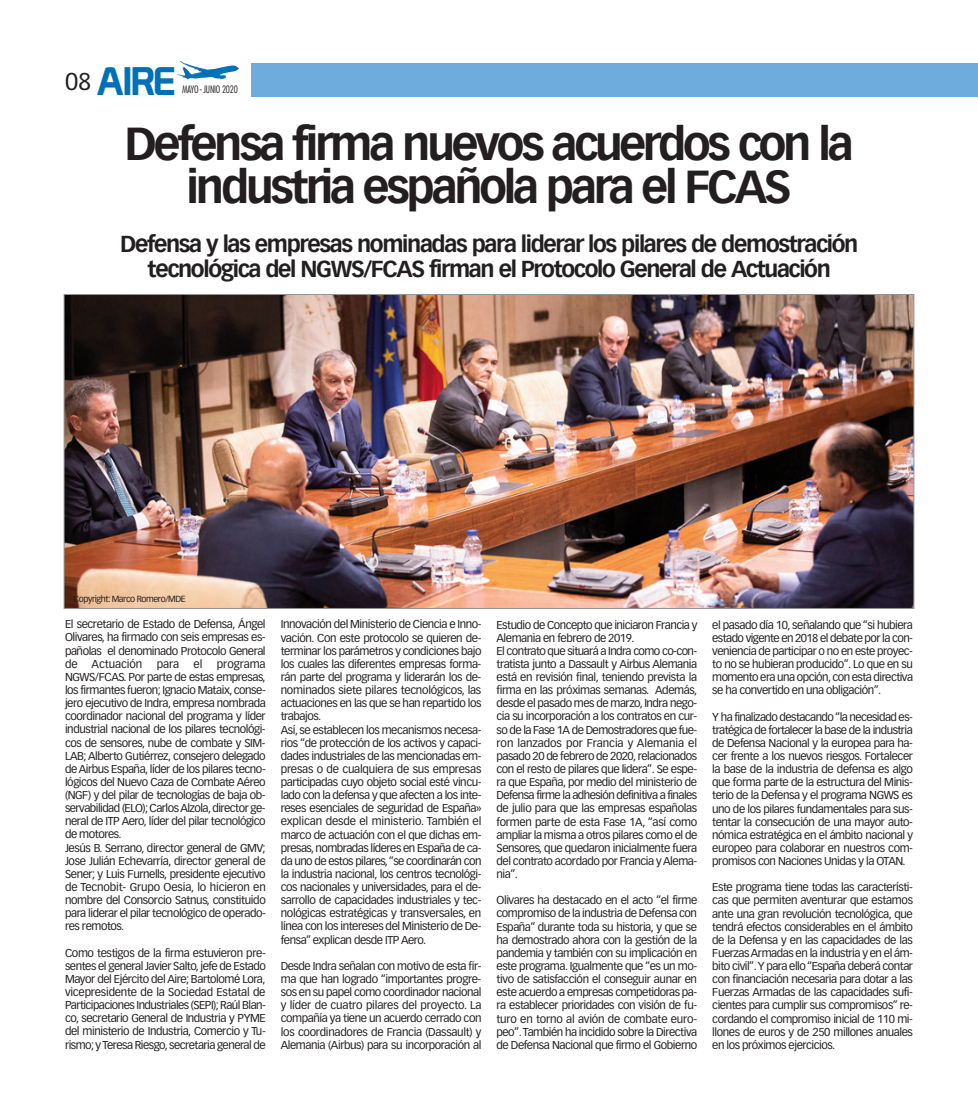
<style>
.page{position:relative;width:978px;height:1120px;background:#fff}
.page>*{position:absolute;margin:0;border:0;box-sizing:border-box;transform-origin:0 0}
.t1{font:700 45px/42.5px "Vectora LH";letter-spacing:-.07em;color:#231f20;text-align:center}
.t2{font:38.88px "Prototype";color:#0070b8}
.t3{font:700 22.5px/25px "Vectora LH";letter-spacing:-.06em;color:#231f20;text-align:center}
.t4{font:11.25px/13.1px "Vectora LH";letter-spacing:-.04em;color:#231f20;text-align:justify}
.t5{font:300 condensed 10px "Futura";letter-spacing:-.025em;color:#231f20}
.t6{font:8.75px "Vectora LH";letter-spacing:-.045em;color:#231f20}
.s1{font-family:"Vectora LH";font-size:23.75px;color:#231f20}
</style>
<div class="page">
<div style="left:251px;top:64px;width:727px;height:33px;background:#6eacdd"></div>
<img style="left:176px;top:61px;width:63px;height:18px">
<img style="left:66px;top:296px;width:846px;height:311px">
<p class="t2" style="left:65px;top:58px;width:112px"><span class="s1">08</span> AIRE</p>
<p class="t5" style="left:182px;top:85px;width:57px">MAYO - JUNIO 2020</p>
<p class="t1" style="left:125px;top:122px;width:731px">Defensa firma nuevos acuerdos con la industria española para el FCAS</p>
<p class="t3" style="left:120px;top:231px;width:740px">Defensa y las empresas nominadas para liderar los pilares de demostración tecnológica del NGWS/FCAS firman el Protocolo General de Actuación</p>
<p class="t6" style="left:73px;top:595px;width:114px">Copyright: Marco Romero/MDE</p>
<p class="t4" style="left:65px;top:618px;width:202px">El secretario de Estado de Defensa, Ángel Olivares, ha firmado con seis empresas es&shy;pañolas el denominado Protocolo General de Actuación</p>
<p class="t4" style="left:157px;top:658px;width:24px">para</p>
<p class="t4" style="left:194px;top:658px;width:10px">el</p>
<p class="t4" style="left:65px;top:658px;width:202px;text-align:left;text-indent:152px">programa NGWS/FCAS. Por parte de estas empresas, los firmantes fueron; Ignacio Mataix, conse&shy;jero ejecutivo de Indra, empresa nombrada coordinador nacional del programa y líder industrial nacional de los pilares tecnológi&shy;cos de sensores, nube de combate y SIM-LAB; Alberto Gutiérrez, consejero delegado de Airbus España, líder de los pilares tecno&shy;lógicos del Nuevo Caza de Combate Aéreo (NGF) y del pilar de tecnologías de baja ob&shy;servabilidad (ELO); Carlos Alzola, director ge&shy;neral de ITP Aero, líder del pilar tecnológico de motores.<br>Jesús B. Serrano, director general de GMV; Jose Julián Echevarría, director general de Sener; y Luis Furnells, presidente ejecutivo de Tecnobit- Grupo Oesia, lo hicieron en nombre del Consorcio Satnus, constituido para liderar el pilar tecnológico de operado&shy;res remotos.</p>
<p class="t4" style="left:65px;top:946px;width:202px">Como testigos de la firma estuvieron pre&shy;sentes el general Javier Salto, jefe de Estado Mayor del Ejército del Aire; Bartolomé Lora, vicepresidente de la Sociedad Estatal de Participaciones Industriales (SEPI); Raúl Blan&shy;co, secretario General de Industria y PYME del ministerio de Industria, Comercio y Tu&shy;rismo; y Teresa Riesgo, secretaria general de</p>
<p class="t4" style="left:281px;top:618px;width:202px;text-align:left">Innovación del Ministerio de Ciencia e Inno&shy;vación. Con este protocolo se quieren de&shy;terminar los parámetros y condiciones bajo los cuales las diferentes empresas forma&shy;rán parte del programa y liderarán los de&shy;nominados siete pilares tecnológicos, las actuaciones en las que se han repartido los trabajos.<br>Así, se establecen los mecanismos necesa&shy;rios “de protección de los activos y capaci&shy;dades industriales de las mencionadas em&shy;presas o de cualquiera de sus empresas participadas cuyo objeto social esté vincu&shy;lado con la defensa y que afecten a los inte&shy;reses esenciales de seguridad de España» explican desde el ministerio. También el marco de actuación con el que dichas em&shy;presas, nombradas líderes en España de ca&shy;da uno de estos pilares, “se coordinarán con la industria nacional, los centros tecnológi&shy;cos nacionales y universidades, para el de&shy;sarrollo de capacidades industriales y tec&shy;nológicas estratégicas y transversales, en línea con los intereses del Ministerio de De&shy;fensa” explican desde ITP Aero.</p>
<p class="t4" style="left:281px;top:960px;width:202px">Desde Indra señalan con motivo de esta fir&shy;ma que han logrado “importantes progre&shy;sos en su papel como coordinador nacional y líder de cuatro pilares del proyecto. La compañía ya tiene un acuerdo cerrado con los coordinadores de Francia (Dassault) y Alemania (Airbus) para su incorporación al</p>
<p class="t4" style="left:497px;top:619px;width:202px;text-align:left">Estudio de Concepto que iniciaron Francia y Alemania en febrero de 2019.<br>El contrato que situará a Indra como co-con&shy;tratista junto a Dassault y Airbus Alemania está en revisión final, teniendo prevista la firma en las próximas semanas. Además, desde el pasado mes de marzo, Indra nego&shy;cia su incorporación a los contratos en cur&shy;so de la Fase 1A de Demostradores que fue&shy;ron lanzados por Francia y Alemania el pasado 20 de febrero de 2020, relacionados con el resto de pilares que lidera”. Se espe&shy;ra que España, por medio del ministerio de Defensa firme la adhesión definitiva a finales de julio para que las empresas españolas formen parte de esta Fase 1A, “así como ampliar la misma a otros pilares como el de Sensores, que quedaron inicialmente fuera del contrato acordado por Francia y Alema&shy;nia”.</p>
<p class="t4" style="left:497px;top:894px;width:202px">Olivares ha destacado en el acto “el firme compromiso de la industria de Defensa con España” durante toda su historia, y que se ha demostrado ahora con la gestión de la pandemia y también con su implicación en este programa. Igualmente que “es un mo&shy;tivo de satisfacción el conseguir aunar en este acuerdo a empresas competidoras pa&shy;ra establecer prioridades con visión de fu&shy;turo en torno al avión de combate euro&shy;peo”. También ha incidido sobre la Directiva de Defensa Nacional que firmo el Gobierno</p>
<p class="t4" style="left:712px;top:619px;width:202px">el pasado día 10, señalando que “si hubiera estado vigente en 2018 el debate por la con&shy;veniencia de participar o no en este proyec&shy;to no se hubieran producido”. Lo que en su momento era una opción, con esta directiva se ha convertido en una obligación”.</p>
<p class="t4" style="left:712px;top:711px;width:202px">Y ha finalizado destacando “la necesidad es&shy;tratégica de fortalecer la base de la industria de Defensa Nacional y la europea para ha&shy;cer frente a los nuevos riesgos. Fortalecer la base de la industria de defensa es algo que forma parte de la estructura del Minis&shy;terio de la Defensa y el programa NGWS es uno de los pilares fundamentales para sus&shy;tentar la consecución de una mayor auto&shy;nómica estratégica en el ámbito nacional y europeo para colaborar en nuestros com&shy;promisos con Naciones Unidas y la OTAN.</p>
<p class="t4" style="left:712px;top:881px;width:202px">Este programa tiene todas las característi&shy;cas que permiten aventurar que estamos ante una gran revolución tecnológica, que tendrá efectos considerables en el ámbito de la Defensa y en las capacidades de las Fuerzas Armadas en la industria y en el ám&shy;bito civil”. Y para ello “España deberá contar con financiación necesaria para dotar a las Fuerzas Armadas de las capacidades sufi&shy;cientes para cumplir sus compromisos” re&shy;cordando el compromiso inicial de 110 mi&shy;llones de euros y de 250 millones anuales en los próximos ejercicios.</p>
</div>
